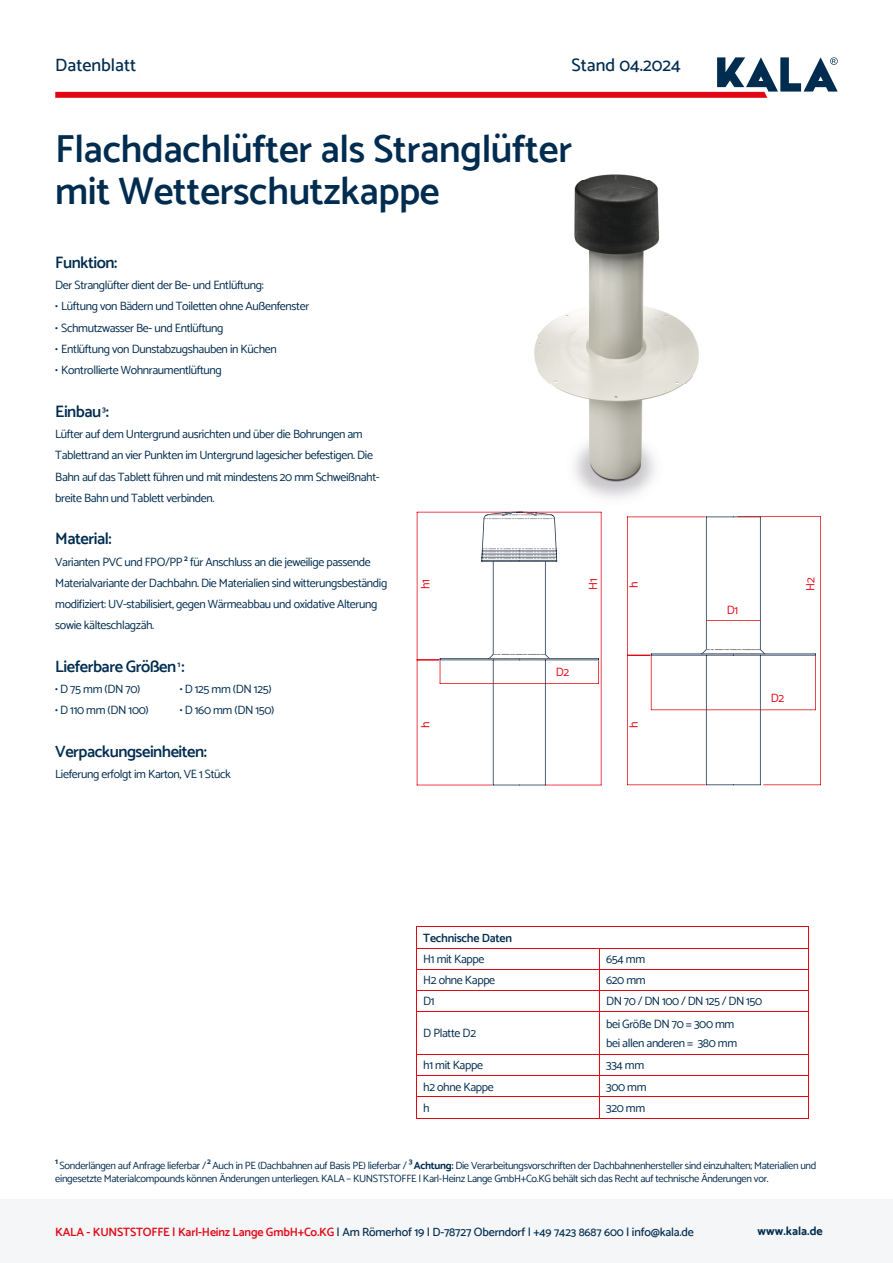
<style>
.page{position:relative;width:893px;height:1263px;background:#fff}
.page>*{position:absolute;margin:0;border:0;box-sizing:border-box;transform-origin:0 0}
.t1{font:600 39px/42px "Catamaran";letter-spacing:-.01em;color:#002c50}
.t2{font:500 18px "Catamaran";color:#002c50}
.t3{font:600 16.5px "Catamaran";letter-spacing:-.03em;color:#002c50}
.t4{font:12px/21.3px "Catamaran";letter-spacing:-.03em;color:#002c50}
.t5{font:500 12px "Catamaran";letter-spacing:-.015em;color:#002c50}
.t6{font:600 12px "Catamaran";letter-spacing:-.02em;color:#002c50}
.t7{font:12px "Catamaran";letter-spacing:-.03em;color:#e30614}
.t8{font:700 12px "Catamaran";color:#002c50}
.t9{font:10.5px/13.5px "Catamaran";letter-spacing:-.03em;color:#002c50}
.s1{font-weight:700}
.s2{font-weight:600;color:#e30614}
.s3{font-size:11.7px}
</style>
<div class="page">
<svg style="left:55px;top:57px;width:783px;height:41px"></svg>
<div style="left:0;top:1199px;width:893px;height:64px;background:#f4f6f7"></div>
<img style="left:435px;top:174px;width:264px;height:415px">
<hr style="left:417px;top:927px;width:183px;height:1px;background:#e30614">
<hr style="left:600px;top:927px;width:208px;height:1px;background:#e30614">
<hr style="left:417px;top:948px;width:183px;height:1px;background:#e30614">
<hr style="left:600px;top:948px;width:208px;height:1px;background:#e30614">
<hr style="left:417px;top:969px;width:183px;height:1px;background:#e30614">
<hr style="left:600px;top:969px;width:208px;height:1px;background:#e30614">
<hr style="left:417px;top:990px;width:183px;height:1px;background:#e30614">
<hr style="left:600px;top:990px;width:208px;height:1px;background:#e30614">
<svg style="left:808px;top:927px;width:1px;height:85px"></svg>
<hr style="left:417px;top:1012px;width:183px;height:1px;background:#e30614">
<hr style="left:417px;top:1012px;width:1px;height:42px;background:#e30614">
<hr style="left:600px;top:1012px;width:208px;height:1px;background:#e30614">
<hr style="left:600px;top:1012px;width:1px;height:42px;background:#e30614">
<hr style="left:808px;top:1012px;width:1px;height:42px;background:#e30614">
<hr style="left:417px;top:1054px;width:183px;height:1px;background:#e30614">
<hr style="left:600px;top:1054px;width:208px;height:1px;background:#e30614">
<hr style="left:417px;top:1075px;width:183px;height:1px;background:#e30614">
<hr style="left:600px;top:1075px;width:208px;height:1px;background:#e30614">
<hr style="left:417px;top:1097px;width:183px;height:1px;background:#e30614">
<hr style="left:600px;top:1097px;width:208px;height:1px;background:#e30614">
<svg style="left:808px;top:1054px;width:1px;height:64px"></svg>
<hr style="left:417px;top:1118px;width:183px;height:1px;background:#e30614">
<hr style="left:600px;top:1118px;width:208px;height:1px;background:#e30614">
<hr style="left:417px;top:785px;width:75px;height:1px;background:#e30614">
<svg style="left:417px;top:512px;width:184px;height:273px"></svg>
<svg style="left:627px;top:516px;width:189px;height:269px"></svg>
<hr style="left:820px;top:516px;width:1px;height:269px;background:#e30614">
<hr style="left:737px;top:516px;width:84px;height:1px;background:#e30614">
<hr style="left:763px;top:784px;width:58px;height:1px;background:#e30614">
<hr style="left:706px;top:620px;width:55px;height:1px;background:#e30614">
<h2 class="t2" style="left:55px;top:55px;width:83px">Datenblatt</h2>
<h2 class="t2" style="left:571px;top:55px;width:111px">Stand 04.2024</h2>
<h1 class="t1" style="left:55px;top:128px;width:518px">Flachdachlüfter als Stranglüfter mit Wetterschutzkappe</h1>
<h3 class="t3" style="left:55px;top:253px;width:64px">Funktion:</h3>
<p class="t4" style="left:55px;top:274px;width:210px">Der Stranglüfter dient der Be- und Entlüftung:</p>
<p class="t4" style="left:55px;top:296px;width:255px">• Lüftung von Bädern und Toiletten ohne Außenfenster</p>
<p class="t4" style="left:55px;top:317px;width:170px">• Schmutzwasser Be- und Entlüftung</p>
<p class="t4" style="left:55px;top:338px;width:223px">• Entlüftung von Dunstabzugshauben in Küchen</p>
<p class="t4" style="left:55px;top:359px;width:168px">• Kontrollierte Wohnraumentlüftung</p>
<h3 class="t3" style="left:55px;top:401px;width:55px">Einbau <sup>3</sup>:</h3>
<p class="t4" style="left:55px;top:423px;width:326px">Lüfter auf dem Untergrund ausrichten und über die Bohrungen am Tablettrand an vier Punkten im Untergrund lagesicher befestigen. Die Bahn auf das Tablett führen und mit mindestens 20 mm Schweißnaht&shy;breite Bahn und Tablett verbinden.</p>
<h3 class="t3" style="left:55px;top:529px;width:58px">Material:</h3>
<p class="t4" style="left:55px;top:551px;width:334px">Varianten PVC und FPO/PP <sup>2</sup> für Anschluss an die jeweilige passende Materialvariante der Dachbahn. Die Materialien sind witterungsbeständig modifiziert: UV-stabilisiert, gegen Wärmeabbau und oxidative Alterung sowie kälteschlagzäh.</p>
<h3 class="t3" style="left:55px;top:656px;width:131px">Lieferbare Größen <sup>1</sup> :</h3>
<p class="t4" style="left:55px;top:678px;width:87px">• D 75 mm (DN 70)</p>
<p class="t4" style="left:180px;top:678px;width:93px">• D 125 mm (DN 125)</p>
<p class="t4" style="left:55px;top:700px;width:95px">• D 110 mm (DN 100)</p>
<p class="t4" style="left:180px;top:700px;width:96px">• D 160 mm (DN 150)</p>
<h3 class="t3" style="left:55px;top:742px;width:153px">Verpackungseinheiten:</h3>
<p class="t4" style="left:55px;top:763px;width:177px">Lieferung erfolgt im Karton, VE 1 Stück</p>
<p class="t7" style="left:418px;top:589px;width:11px;rotate:-90deg">h1</p>
<p class="t7" style="left:586px;top:590px;width:13px;rotate:-90deg">H1</p>
<p class="t7" style="left:418px;top:728px;width:8px;rotate:-90deg">h</p>
<p class="t7" style="left:556px;top:664px;width:15px">D2</p>
<p class="t7" style="left:627px;top:588px;width:8px;rotate:-90deg">h</p>
<p class="t7" style="left:803px;top:591px;width:15px;rotate:-90deg">H2</p>
<p class="t7" style="left:627px;top:728px;width:8px;rotate:-90deg">h</p>
<p class="t7" style="left:727px;top:602px;width:13px">D1</p>
<p class="t7" style="left:771px;top:690px;width:15px">D2</p>
<p class="t6" style="left:423px;top:930px;width:90px">Technische Daten</p>
<p class="t4" style="left:423px;top:948px;width:63px">H1 mit Kappe</p>
<p class="t4" style="left:606px;top:948px;width:40px">654 mm</p>
<p class="t4" style="left:423px;top:969px;width:73px">H2 ohne Kappe</p>
<p class="t4" style="left:606px;top:969px;width:41px">620 mm</p>
<p class="t4" style="left:423px;top:991px;width:13px">D1</p>
<p class="t4" style="left:606px;top:991px;width:157px">DN 70 / DN 100 / DN 125 / DN 150</p>
<p class="t4" style="left:423px;top:1022px;width:54px">D Platte D2</p>
<p class="t4" style="left:606px;top:1014px;width:133px;line-height:19.5px">bei Größe DN 70 = 300 mm bei allen anderen = 380 mm</p>
<p class="t4" style="left:423px;top:1054px;width:61px">h1 mit Kappe</p>
<p class="t4" style="left:606px;top:1054px;width:40px">334 mm</p>
<p class="t4" style="left:423px;top:1076px;width:72px">h2 ohne Kappe</p>
<p class="t4" style="left:606px;top:1076px;width:42px">300 mm</p>
<p class="t4" style="left:423px;top:1097px;width:8px">h</p>
<p class="t4" style="left:606px;top:1097px;width:41px">320 mm</p>
<p class="t9" style="left:55px;top:1158px;width:763px"><sup>1</sup> Sonderlängen auf Anfrage lieferbar /<sup>2</sup> Auch in PE (Dachbahnen auf Basis PE) lieferbar / <sup>3</sup> <span class="s1">Achtung:</span> Die Verarbeitungsvorschriften der Dachbahnenhersteller sind einzuhalten; Materialien und eingesetzte Materialcompounds können Änderungen unterliegen. KALA – KUNSTSTOFFE | Karl-Heinz Lange GmbH+Co.KG behält sich das Recht auf technische Änderungen vor.</p>
<p class="t5" style="left:55px;top:1224px;width:640px"><span class="s2">KALA - KUNSTSTOFFE | Karl-Heinz Lange GmbH+Co.KG</span> | Am Römerhof 19 | D-78727 Oberndorf | <span class="s3">+49 7423 8687 600</span> | info@kala.de</p>
<p class="t8" style="left:758px;top:1224px;width:67px">www.kala.de</p>
</div>
